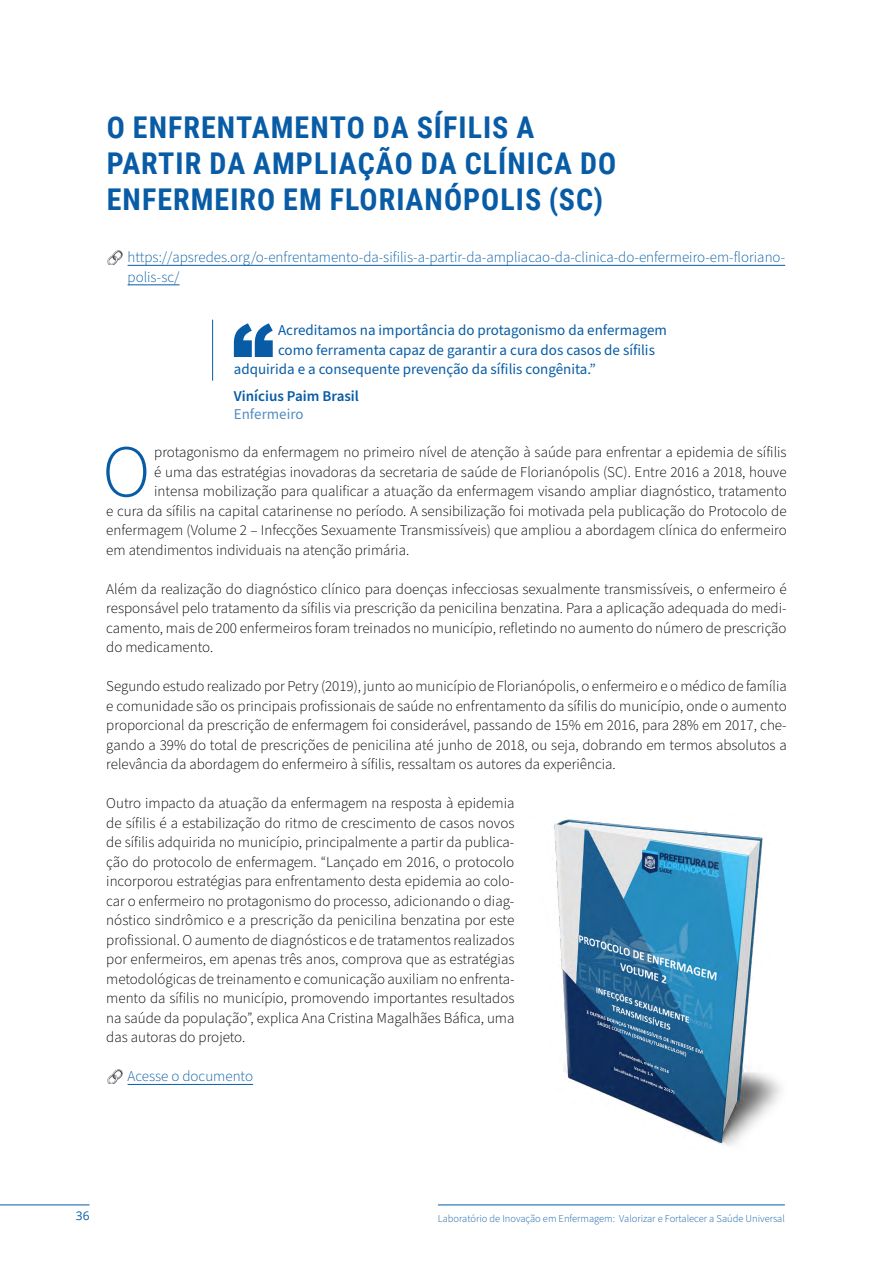
<style>
.page{position:relative;width:893px;height:1263px;background:#fff}
.page>*{position:absolute;margin:0;border:0;box-sizing:border-box;transform-origin:0 0}
.t1{font:900 84.45px "Arial";color:#085ca6}
.t2{font:300 74.25px "Source Sans Pro";color:#085ca6}
.t3{font:700 30px/36px "Roboto Condensed";letter-spacing:.035em;color:#085ca6}
.t4{font:300 15px/19.5px "Source Sans Pro";color:#000;text-align:justify}
.t5{font:15px "Source Sans Pro";color:#085ca6}
.t6{font:300 15px/19.5px "Source Sans Pro";color:#085ca6}
.t7{font:600 15px "Source Sans Pro";color:#085ca6}
.t8{font:15px "Source Sans Pro";color:#528dc1}
.t9{font:12px "Open Sans";color:#085ca6}
.t10{font:300 10.5px "Source Sans Pro";color:#085ca6}
</style>
<div class="page">
<hr style="left:438px;top:1204px;width:347px;height:1px;background:#085ca6">
<hr style="left:128px;top:265px;width:657px;height:1px;background:#085ca6">
<hr style="left:128px;top:285px;width:51px;height:1px;background:#085ca6">
<hr style="left:212px;top:320px;width:1px;height:60px;background:#085ca6">
<hr style="left:128px;top:1084px;width:125px;height:1px;background:#085ca6">
<img style="left:554px;top:819px;width:228px;height:327px">
<hr style="left:0;top:1204px;width:90px;height:1px;background:#085ca6">
<h3 class="t3" style="left:107px;top:108px;width:511px">O ENFRENTAMENTO DA SÍFILIS A<br>PARTIR DA AMPLIAÇÃO DA CLÍNICA DO<br>ENFERMEIRO EM FLORIANÓPOLIS (SC)</h3>
<p class="t6" style="left:128px;top:248px;width:659px">https://apsredes.org/o-enfrentamento-da-sifilis-a-partir-da-ampliacao-da-clinica-do-enfermeiro-em-floriano&shy;polis-sc/</p>
<h1 class="t1" style="left:232px;top:293px;width:44px">“</h1>
<p class="t5" style="left:278px;top:320px;width:390px">Acreditamos na importância do protagonismo da enfermagem</p>
<p class="t5" style="left:278px;top:340px;width:378px">como ferramenta capaz de garantir a cura dos casos de sífilis</p>
<p class="t5" style="left:234px;top:359px;width:364px">adquirida e a consequente prevenção da sífilis congênita.”</p>
<p class="t7" style="left:234px;top:386px;width:127px">Vinícius Paim Brasil</p>
<p class="t8" style="left:234px;top:404px;width:71px">Enfermeiro</p>
<h2 class="t2" style="left:102px;top:422px;width:50px">O</h2>
<p class="t4" style="left:154px;top:443px;width:634px">protagonismo da enfermagem no primeiro nível de atenção à saúde para enfrentar a epidemia de sífilis</p>
<p class="t4" style="left:154px;top:463px;width:634px">é uma das estratégias inovadoras da secretaria de saúde de Florianópolis (SC). Entre 2016 a 2018, houve</p>
<p class="t4" style="left:154px;top:482px;width:634px">intensa mobilização para qualificar a atuação da enfermagem visando ampliar diagnóstico, tratamento</p>
<p class="t4" style="left:106px;top:502px;width:682px">e cura da sífilis na capital catarinense no período. A sensibilização foi motivada pela publicação do Protocolo de</p>
<p class="t4" style="left:106px;top:521px;width:682px">enfermagem (Volume 2 – Infecções Sexuamente Transmissíveis) que ampliou a abordagem clínica do enfermeiro</p>
<p class="t4" style="left:106px;top:541px;width:304px">em atendimentos individuais na atenção primária.</p>
<p class="t4" style="left:106px;top:580px;width:682px">Além da realização do diagnóstico clínico para doenças infecciosas sexualmente transmissíveis, o enfermeiro é responsável pelo tratamento da sífilis via prescrição da penicilina benzatina. Para a aplicação adequada do medi&shy;camento, mais de 200 enfermeiros foram treinados no município, refletindo no aumento do número de prescrição do medicamento.</p>
<p class="t4" style="left:106px;top:677px;width:682px">Segundo estudo realizado por Petry (2019), junto ao município de Florianópolis, o enfermeiro e o médico de família e comunidade são os principais profissionais de saúde no enfrentamento da sífilis do município, onde o aumento proporcional da prescrição de enfermagem foi considerável, passando de 15% em 2016, para 28% em 2017, che&shy;gando a 39% do total de prescrições de penicilina até junho de 2018, ou seja, dobrando em termos absolutos a relevância da abordagem do enfermeiro à sífilis, ressaltam os autores da experiência.</p>
<p class="t4" style="left:106px;top:794px;width:410px">Outro impacto da atuação da enfermagem na resposta à epidemia de sífilis é a estabilização do ritmo de crescimento de casos novos de sífilis adquirida no município, principalmente a partir da publica&shy;ção do protocolo de enfermagem. “Lançado em 2016, o protocolo incorporou estratégias para enfrentamento desta epidemia ao colo&shy;car o enfermeiro no protagonismo do processo, adicionando o diag&shy;nóstico sindrômico e a prescrição da penicilina benzatina por este profissional. O aumento de diagnósticos e de tratamentos realizados por enfermeiros, em apenas três anos, comprova que as estratégias metodológicas de treinamento e comunicação auxiliam no enfrenta&shy;mento da sífilis no município, promovendo importantes resultados na saúde da população”, explica Ana Cristina Magalhães Báfica, uma das autoras do projeto.</p>
<p class="t6" style="left:128px;top:1067px;width:127px">Acesse o documento</p>
<p class="t9" style="left:76px;top:1208px;width:15px">36</p>
<p class="t10" style="left:438px;top:1211px;width:348px">Laboratório de Inovação em Enfermagem: Valorizar e Fortalecer a Saúde Universal</p>
</div>
